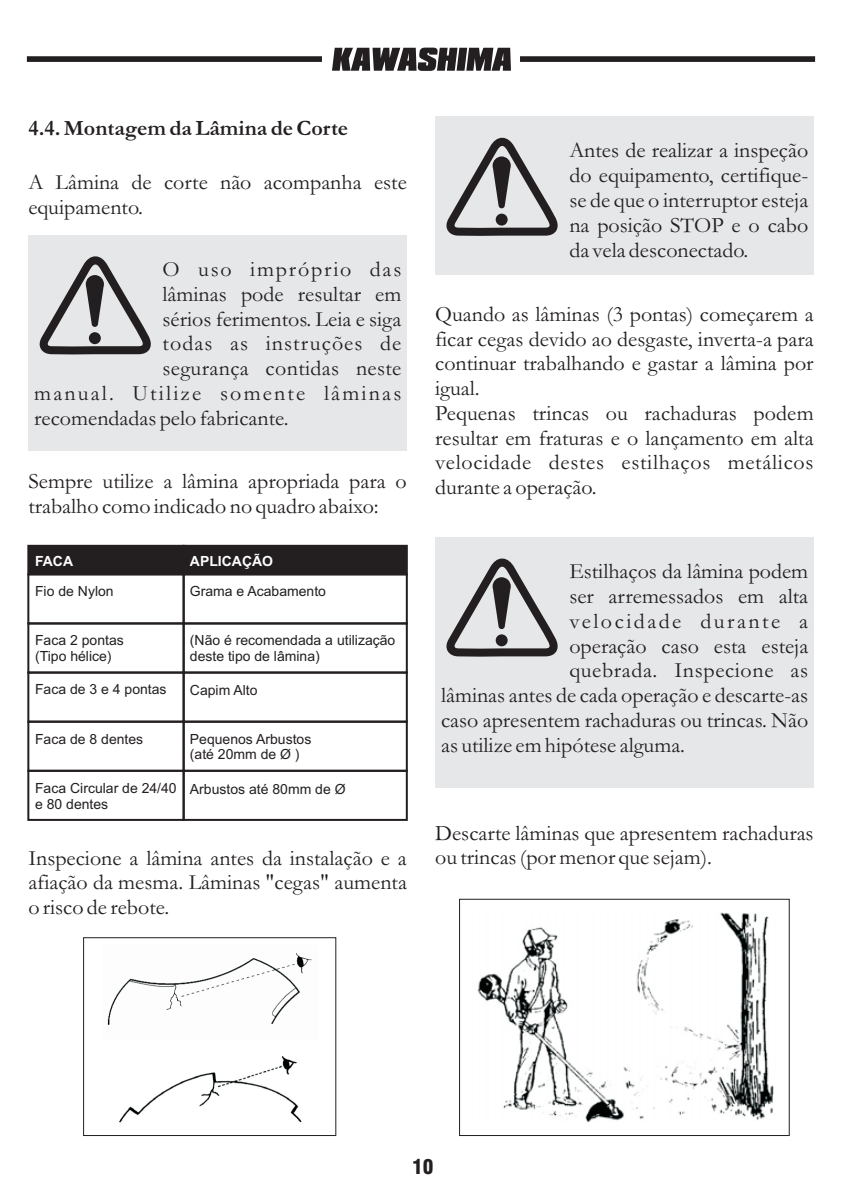
<style>
.page{position:relative;width:842px;height:1191px;background:#fff}
.page>*{position:absolute;margin:0;border:0;box-sizing:border-box;transform-origin:0 0}
.t1{font:italic 700 22px/24.8px "Garamond";color:#231f20}
.t2{font:italic 700 22px "Garamond";letter-spacing:.1em;color:#231f20}
.t3{font:italic 700 22px "Garamond";color:#231f20}
.t4{font:italic 700 22px "Garamond";letter-spacing:.03em;color:#231f20}
.t5{font:italic 700 22px "Garamond";letter-spacing:.05em;color:#231f20}
.t6{font:italic 700 22px "Garamond";letter-spacing:.115em;color:#231f20}
.t7{font:italic 700 22px "Garamond";letter-spacing:.085em;color:#231f20}
.t8{font:900 condensed 20px "Swiss 721 BT";color:#231f20}
.t9{font:14px/15.6px "Arial";color:#231f20}
.t10{font:700 14px "Arial";color:#fff}
</style>
<div class="page">
<div style="left:28px;top:235px;width:379px;height:215px;background:#e6e7e9"></div>
<svg style="left:39px;top:256px;width:112px;height:99px"></svg>
<div style="left:435px;top:116px;width:379px;height:159px;background:#e6e7e9"></div>
<svg style="left:446px;top:137px;width:112px;height:99px"></svg>
<div style="left:435px;top:537px;width:379px;height:250px;background:#e6e7e9"></div>
<svg style="left:446px;top:558px;width:112px;height:99px"></svg>
<img style="left:477px;top:912px;width:297px;height:211px">
<div style="left:459px;top:898px;width:331px;height:238px;border:1px solid #231f20"></div>
<div style="left:27px;top:622px;width:158px;height:51px;border:2px solid #231f20"></div>
<div style="left:27px;top:671px;width:158px;height:51px;border:2px solid #231f20"></div>
<div style="left:27px;top:720px;width:158px;height:52px;border:2px solid #231f20"></div>
<div style="left:27px;top:770px;width:158px;height:51px;border:2px solid #231f20"></div>
<div style="left:183px;top:573px;width:225px;height:51px;border:2px solid #231f20"></div>
<div style="left:183px;top:622px;width:225px;height:51px;border:2px solid #231f20"></div>
<div style="left:183px;top:671px;width:225px;height:51px;border:2px solid #231f20"></div>
<div style="left:183px;top:720px;width:225px;height:52px;border:2px solid #231f20"></div>
<div style="left:183px;top:770px;width:225px;height:51px;border:2px solid #231f20"></div>
<div style="left:27px;top:544px;width:381px;height:32px;background:#231f20"></div>
<img style="left:107px;top:953px;width:205px;height:72px">
<img style="left:119px;top:1056px;width:183px;height:67px">
<div style="left:83px;top:937px;width:253px;height:199px;border:1px solid #231f20"></div>
<svg style="left:27px;top:48px;width:788px;height:23px"></svg>
<p class="t3" style="left:28px;top:121px;width:321px">4.4. Montagem da Lâmina de Corte</p>
<p class="t1" style="left:28px;top:172px;width:380px">A Lâmina de corte não acompanha este equipamento.</p>
<p class="t7" style="left:163px;top:262px;width:240px">O uso impróprio das</p>
<p class="t1" style="left:163px;top:284px;width:240px">lâminas pode resultar em</p>
<p class="t1" style="left:163px;top:309px;width:240px">sérios ferimentos. Leia e siga</p>
<p class="t5" style="left:163px;top:336px;width:240px">todas as instruções de</p>
<p class="t1" style="left:163px;top:358px;width:240px">segurança contidas neste</p>
<p class="t2" style="left:34px;top:385px;width:369px">manual. Utilize somente lâminas</p>
<p class="t1" style="left:34px;top:408px;width:256px">recomendadas pelo fabricante.</p>
<p class="t1" style="left:28px;top:471px;width:380px">Sempre utilize a lâmina apropriada para o trabalho como indicado no quadro abaixo:</p>
<p class="t10" style="left:35px;top:555px;width:40px">FACA</p>
<p class="t10" style="left:190px;top:556px;width:85px">APLICAÇÃO</p>
<p class="t9" style="left:35px;top:584px;width:80px">Fio de Nylon</p>
<p class="t9" style="left:35px;top:634px;width:90px">Faca 2 pontas (Tipo hélice)</p>
<p class="t9" style="left:35px;top:683px;width:133px">Faca de 3 e 4 pontas</p>
<p class="t9" style="left:35px;top:732px;width:110px">Faca de 8 dentes</p>
<p class="t9" style="left:35px;top:782px;width:143px">Faca Circular de 24/40 e 80 dentes</p>
<p class="t9" style="left:190px;top:585px;width:138px">Grama e Acabamento</p>
<p class="t9" style="left:190px;top:634px;width:207px">(Não é recomendada a utilização deste tipo de lâmina)</p>
<p class="t9" style="left:190px;top:683px;width:69px">Capim Alto</p>
<p class="t9" style="left:190px;top:732px;width:123px">Pequenos Arbustos (até 20mm de Ø )</p>
<p class="t9" style="left:190px;top:782px;width:157px">Arbustos até 80mm de Ø</p>
<p class="t1" style="left:28px;top:848px;width:380px;text-align:justify">Inspecione a lâmina antes da instalação e a afiação da mesma. Lâminas "cegas" aumenta o risco de rebote.</p>
<p class="t1" style="left:569px;top:141px;width:240px;text-align:justify">Antes de realizar a inspeção do equipamento, certifique&shy;se de que o interruptor esteja na posição STOP e o cabo da vela desconectado.</p>
<p class="t1" style="left:435px;top:304px;width:380px">Quando as lâminas (3 pontas) começarem a ficar cegas devido ao desgaste, inverta-a para continuar trabalhando e gastar a lâmina por igual.<br>Pequenas trincas ou rachaduras podem resultar em fraturas e o lançamento em alta velocidade destes estilhaços metálicos durante a operação.</p>
<p class="t1" style="left:569px;top:561px;width:240px">Estilhaços da lâmina podem</p>
<p class="t1" style="left:569px;top:586px;width:240px">ser arremessados em alta</p>
<p class="t6" style="left:569px;top:613px;width:240px">velocidade durante a</p>
<p class="t1" style="left:569px;top:636px;width:240px">operação caso esta esteja</p>
<p class="t4" style="left:569px;top:663px;width:240px">quebrada. Inspecione as</p>
<p class="t1" style="left:441px;top:685px;width:369px">lâminas antes de cada operação e descarte-as</p>
<p class="t1" style="left:441px;top:710px;width:369px">caso apresentem rachaduras ou trincas. Não</p>
<p class="t1" style="left:441px;top:735px;width:245px">as utilize em hipótese alguma.</p>
<p class="t1" style="left:435px;top:823px;width:380px">Descarte lâminas que apresentem rachaduras ou trincas (por menor que sejam).</p>
<p class="t8" style="left:412px;top:1158px;width:23px">10</p>
</div>
